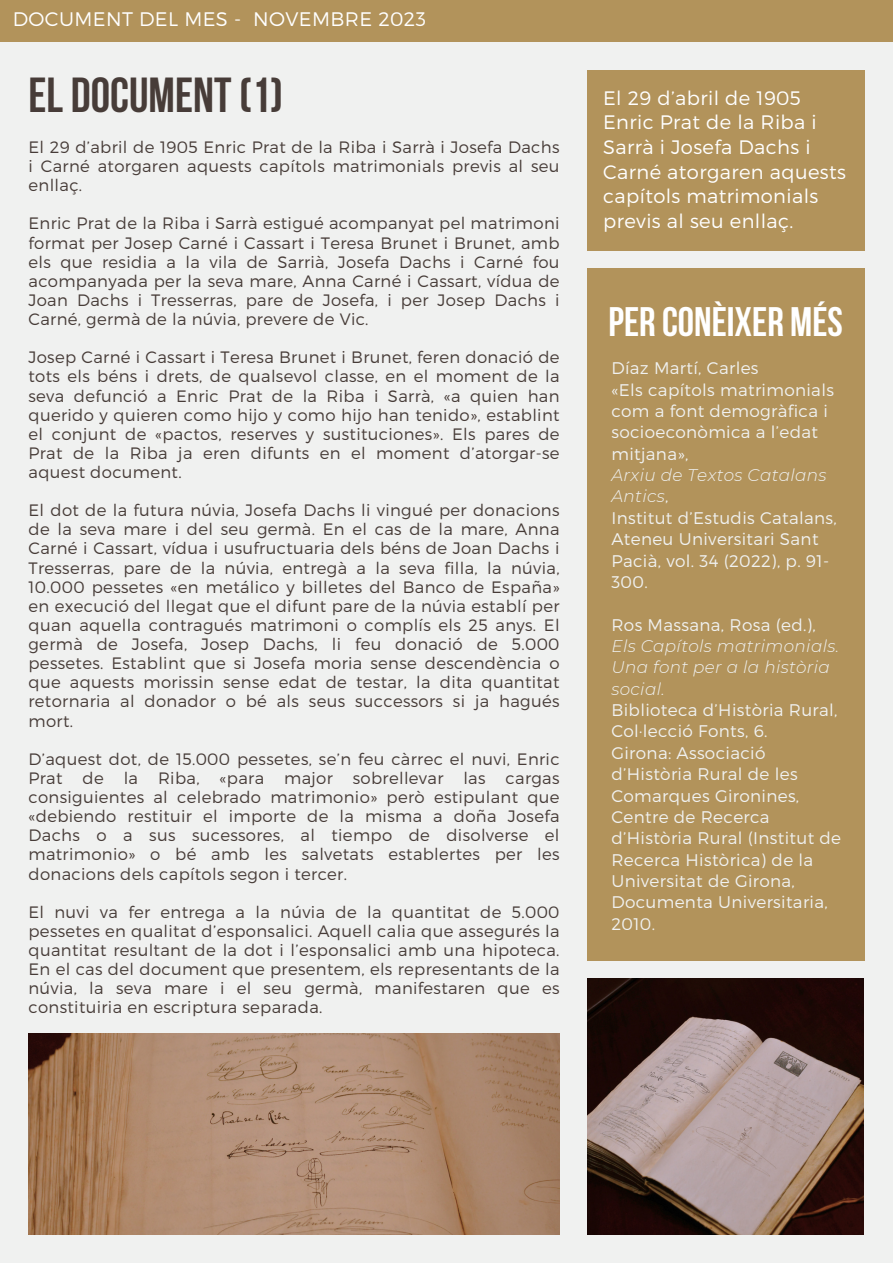
<style>
.page{position:relative;width:893px;height:1264px;background:#fff}
.page>*{position:absolute;margin:0;border:0;box-sizing:border-box;transform-origin:0 0}
.t1{font:700 48.9px "Bebas Neue";color:#473c38}
.t2{font:700 41.1px "Bebas Neue";color:#fff}
.t3{font:300 19.65px "Montserrat";letter-spacing:.02em;color:#fff}
.t4{font:300 19.5px/24.8px "Montserrat";letter-spacing:.02em;color:#fff}
.t5{font:300 16.8px/21.3px "Montserrat";letter-spacing:.02em;color:#f0f1f0}
.t6{font:italic 300 16.8px/21.3px "Montserrat";letter-spacing:.02em;color:#f0f1f0}
.t7{font:300 16.5px/19px "Montserrat";letter-spacing:.02em;color:#473c38;text-align:justify}
.s1{font-style:normal}
</style>
<div class="page">
<div style="left:0;top:0;width:892px;height:1262px;background:#f0f1f0"></div>
<div style="left:0;top:0;width:892px;height:42px;background:#b2935b"></div>
<div style="left:587px;top:70px;width:277px;height:180px;background:#b2935b"></div>
<div style="left:587px;top:268px;width:277px;height:692px;background:#b2935b"></div>
<img style="left:587px;top:978px;width:276px;height:256px">
<img style="left:28px;top:1033px;width:531px;height:201px">
<p class="t3" style="left:13px;top:6px;width:415px">DOCUMENT DEL MES - NOVEMBRE 2023</p>
<p class="t1" style="left:28px;top:75px;width:256px">EL DOCUMENT(1)</p>
<p class="t7" style="left:28px;top:137px;width:532px">El 29 d’abril de 1905 Enric Prat de la Riba i Sarrà i Josefa Dachs i Carné atorgaren aquests capítols matrimonials previs al seu enllaç.</p>
<p class="t7" style="left:28px;top:213px;width:532px">Enric Prat de la Riba i Sarrà estigué acompanyat pel matrimoni format per Josep Carné i Cassart i Teresa Brunet i Brunet, amb els que residia a la vila de Sarrià, Josefa Dachs i Carné fou acompanyada per la seva mare, Anna Carné i Cassart, vídua de Joan Dachs i Tresserras, pare de Josefa, i per Josep Dachs i Carné, germà de la núvia, prevere de Vic.</p>
<p class="t7" style="left:28px;top:347px;width:532px">Josep Carné i Cassart i Teresa Brunet i Brunet, feren donació de tots els béns i drets, de qualsevol classe, en el moment de la seva defunció a Enric Prat de la Riba i Sarrà, «a quien han querido y quieren como hijo y como hijo han tenido», establint el conjunt de «pactos, reserves y sustituciones». Els pares de Prat de la Riba ja eren difunts en el moment d’atorgar-se aquest document.</p>
<p class="t7" style="left:28px;top:500px;width:532px">El dot de la futura núvia, Josefa Dachs li vingué per donacions de la seva mare i del seu germà. En el cas de la mare, Anna Carné i Cassart, vídua i usufructuaria dels béns de Joan Dachs i Tresserras, pare de la núvia, entregà a la seva filla, la núvia, 10.000 pessetes «en metálico y billetes del Banco de España» en execució del llegat que el difunt pare de la núvia establí per quan aquella contragués matrimoni o complís els 25 anys. El germà de Josefa, Josep Dachs, li feu donació de 5.000 pessetes. Establint que si Josefa moria sense descendència o que aquests morissin sense edat de testar, la dita quantitat retornaria al donador o bé als seus successors si ja hagués mort.</p>
<p class="t7" style="left:28px;top:748px;width:532px">D’aquest dot, de 15.000 pessetes, se’n feu càrrec el nuvi, Enric Prat de la Riba, «para major sobrellevar las cargas consiguientes al celebrado matrimonio» però estipulant que «debiendo restituir el importe de la misma a doña Josefa Dachs o a sus sucessores, al tiempo de disolverse el matrimonio» o bé amb les salvetats establertes per les donacions dels capítols segon i tercer.</p>
<p class="t7" style="left:28px;top:901px;width:532px">El nuvi va fer entrega a la núvia de la quantitat de 5.000 pessetes en qualitat d’esponsalici. Aquell calia que assegurés la quantitat resultant de la dot i l’esponsalici amb una hipoteca.<br>En el cas del document que presentem, els representants de la núvia, la seva mare i el seu germà, manifestaren que es constituiria en escriptura separada.</p>
<p class="t4" style="left:603px;top:84px;width:244px">El 29 d’abril de 1905<br>Enric Prat de la Riba i<br>Sarrà i Josefa Dachs i<br>Carné atorgaren aquests capítols matrimonials previs al seu enllaç.</p>
<p class="t2" style="left:608px;top:305px;width:236px">PER CONÈIXER MÉS</p>
<p class="t5" style="left:611px;top:357px;width:149px">Díaz Martí, Carles</p>
<p class="t5" style="left:611px;top:378px;width:224px">«Els capítols matrimonials com a font demogràfica i socioeconòmica a l’edat mitjana»,</p>
<p class="t6" style="left:611px;top:464px;width:217px">Arxiu de Textos Catalans<br>Antics<span class="s1">,</span></p>
<p class="t5" style="left:611px;top:506px;width:227px">Institut d’Estudis Catalans,<br>Ateneu Universitari Sant<br>Pacià, vol. 34 (2022), p. 91-<br>300.</p>
<p class="t5" style="left:611px;top:613px;width:206px">Ros Massana, Rosa (ed.),</p>
<p class="t6" style="left:611px;top:635px;width:229px">Els Capítols matrimonials.<br>Una font per a la història social.</p>
<p class="t5" style="left:611px;top:698px;width:228px">Biblioteca d’Història Rural,<br>Col·lecció Fonts, 6.</p>
<p class="t5" style="left:611px;top:741px;width:231px">Girona: Associació d’Història Rural de les<br>Comarques Gironines,<br>Centre de Recerca d’Història Rural (Institut de<br>Recerca Històrica) de la<br>Universitat de Girona,<br>Documenta Universitaria,<br>2010.</p>
</div>
